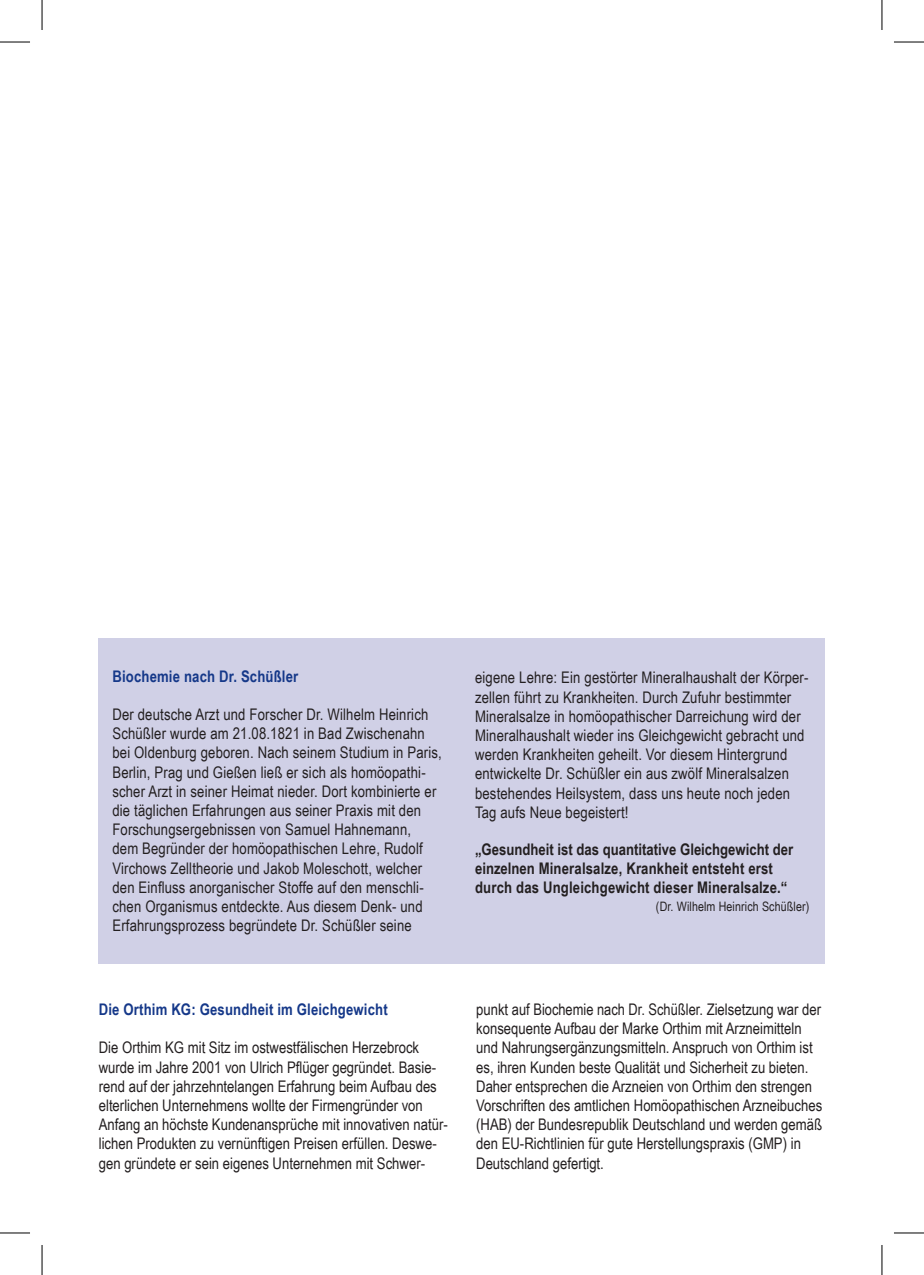
<style>
.page{position:relative;width:924px;height:1275px;background:#fff}
.page>*{position:absolute;margin:0;border:0;box-sizing:border-box;transform-origin:0 0}
.t1{font:16px/19.2px "Arial Narrow";letter-spacing:.01em;color:#231f20}
.t2{font:700 16px/19.2px "Arial Narrow";letter-spacing:.01em;color:#231f20}
.t3{font:700 16px "Arial Narrow";letter-spacing:.01em;color:#153889}
.t4{font:13px "Arial Narrow";letter-spacing:.01em;color:#231f20}
</style>
<div class="page">
<div style="left:99px;top:638px;width:725px;height:325px;background:#d0d0e6"></div>
<hr style="left:0;top:42px;width:30px;height:1px;background:#000">
<hr style="left:893px;top:42px;width:30px;height:1px;background:#000">
<hr style="left:0;top:1232px;width:30px;height:1px;background:#000">
<hr style="left:893px;top:1232px;width:30px;height:1px;background:#000">
<hr style="left:42px;top:0;width:1px;height:30px;background:#000">
<hr style="left:42px;top:1245px;width:1px;height:30px;background:#000">
<hr style="left:881px;top:0;width:1px;height:30px;background:#000">
<hr style="left:881px;top:1245px;width:1px;height:30px;background:#000">
<p class="t3" style="left:112px;top:664px;width:187px">Biochemie nach Dr. Schüßler</p>
<p class="t1" style="left:112px;top:704px;width:331px">Der deutsche Arzt und Forscher Dr. Wilhelm Heinrich Schüßler wurde am 21.08.1821 in Bad Zwischenahn bei Oldenburg geboren. Nach seinem Studium in Paris, Berlin, Prag und Gießen ließ er sich als homöopathi&shy;scher Arzt in seiner Heimat nieder. Dort kombinierte er die täglichen Erfahrungen aus seiner Praxis mit den Forschungsergebnissen von Samuel Hahnemann,<br>dem Begründer der homöopathischen Lehre, Rudolf Virchows Zelltheorie und Jakob Moleschott, welcher den Einfluss anorganischer Stoffe auf den menschli&shy;chen Organismus entdeckte. Aus diesem Denk- und Erfahrungsprozess begründete Dr. Schüßler seine</p>
<p class="t3" style="left:99px;top:997px;width:290px">Die Orthim KG: Gesundheit im Gleichgewicht</p>
<p class="t1" style="left:99px;top:1037px;width:350px">Die Orthim KG mit Sitz im ostwestfälischen Herzebrock wurde im Jahre 2001 von Ulrich Pflüger gegründet. Basie&shy;rend auf der jahrzehntelangen Erfahrung beim Aufbau des elterlichen Unternehmens wollte der Firmengründer von Anfang an höchste Kundenansprüche mit innovativen natür&shy;lichen Produkten zu vernünftigen Preisen erfüllen. Deswe&shy;gen gründete er sein eigenes Unternehmen mit Schwer-</p>
<p class="t1" style="left:475px;top:667px;width:335px">eigene Lehre: Ein gestörter Mineralhaushalt der Körper&shy;zellen führt zu Krankheiten. Durch Zufuhr bestimmter Mineralsalze in homöopathischer Darreichung wird der Mineralhaushalt wieder ins Gleichgewicht gebracht und werden Krankheiten geheilt. Vor diesem Hintergrund entwickelte Dr. Schüßler ein aus zwölf Mineralsalzen bestehendes Heilsystem, dass uns heute noch jeden Tag aufs Neue begeistert!</p>
<p class="t2" style="left:475px;top:839px;width:319px">„Gesundheit ist das quantitative Gleichgewicht der einzelnen Mineralsalze, Krankheit entsteht erst durch das Ungleichgewicht dieser Mineralsalze.“</p>
<p class="t4" style="left:655px;top:897px;width:155px">(Dr. Wilhelm Heinrich Schüßler)</p>
<p class="t1" style="left:476px;top:999px;width:347px">punkt auf Biochemie nach Dr. Schüßler. Zielsetzung war der konsequente Aufbau der Marke Orthim mit Arzneimitteln und Nahrungsergänzungsmitteln. Anspruch von Orthim ist es, ihren Kunden beste Qualität und Sicherheit zu bieten.<br>Daher entsprechen die Arzneien von Orthim den strengen Vorschriften des amtlichen Homöopathischen Arzneibuches (HAB) der Bundesrepublik Deutschland und werden gemäß den EU-Richtlinien für gute Herstellungspraxis (GMP) in Deutschland gefertigt.</p>
</div>
